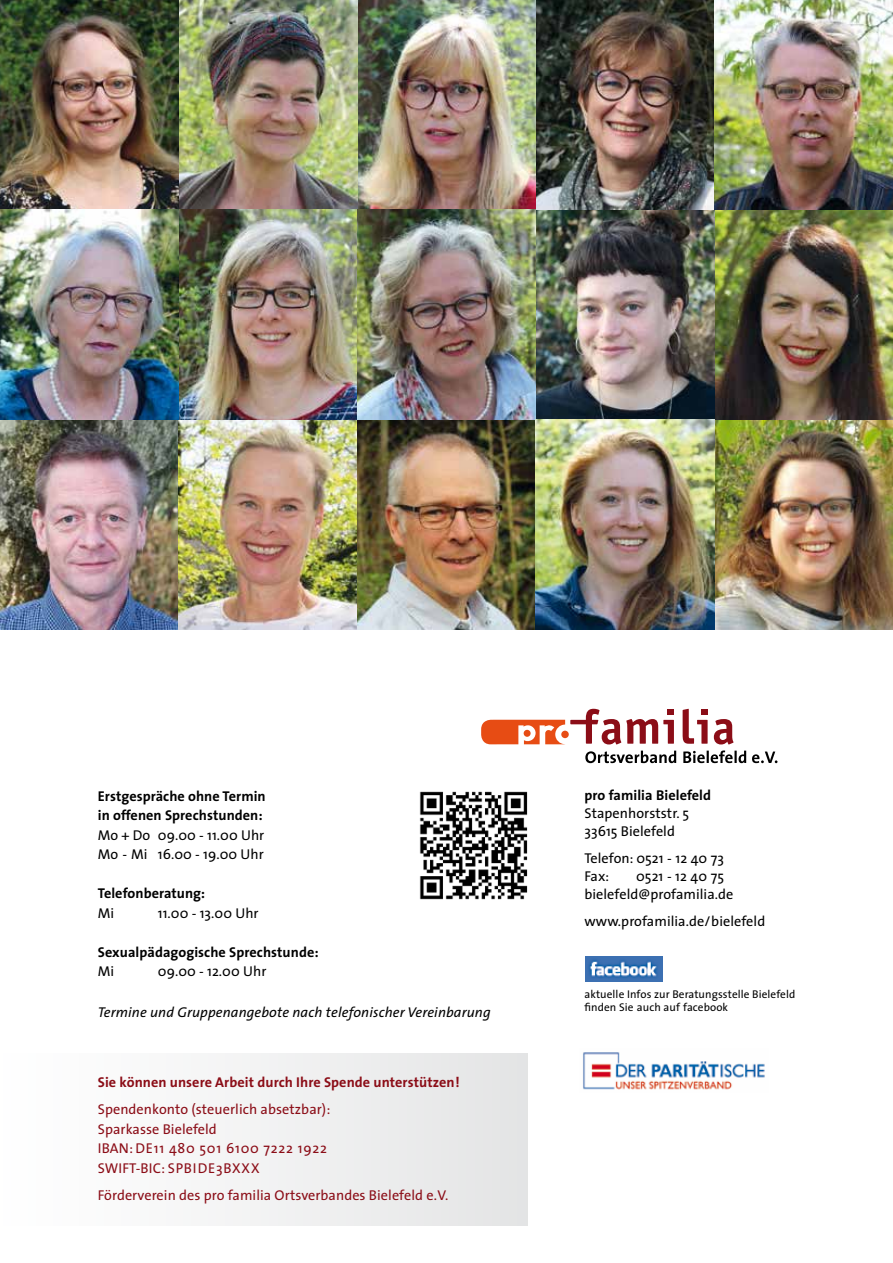
<style>
.page{position:relative;width:893px;height:1263px;background:#fff}
.page>*{position:absolute;margin:0;border:0;box-sizing:border-box;transform-origin:0 0}
.t1{font:14.25px/18px "The Sans";letter-spacing:.005em;color:#000}
.t2{font:14.25px/19.5px "The Sans";letter-spacing:.005em;color:#8b0d17}
.t3{font:700 14.25px/19.5px "The Sans";letter-spacing:.005em;color:#000}
.t4{font:italic 14.25px "The Sans";letter-spacing:.01em;color:#000}
.t5{font:700 14.25px "The Sans";letter-spacing:.005em;color:#8b0d17}
.t6{font:11.25px/13.5px "The Sans";letter-spacing:.01em;color:#000}
</style>
<div class="page">
<img style="left:0;top:419px;width:179px;height:210px">
<img style="left:179px;top:419px;width:178px;height:210px">
<img style="left:714px;top:419px;width:179px;height:210px">
<img style="left:714px;top:210px;width:179px;height:209px">
<img style="left:536px;top:210px;width:178px;height:209px">
<img style="left:536px;top:0;width:178px;height:210px">
<img style="left:357px;top:0;width:179px;height:210px">
<img style="left:179px;top:0;width:178px;height:210px">
<img style="left:0;top:0;width:179px;height:210px">
<img style="left:179px;top:210px;width:178px;height:209px">
<img style="left:357px;top:419px;width:179px;height:210px">
<img style="left:357px;top:210px;width:179px;height:209px">
<img style="left:0;top:210px;width:179px;height:209px">
<img style="left:714px;top:0;width:179px;height:210px">
<div style="left:0;top:1053px;width:527px;height:173px;background:linear-gradient(to right,#fff,#e4e5e5)"></div>
<img style="left:585px;top:957px;width:77px;height:24px">
<img style="left:583px;top:1052px;width:182px;height:38px">
<img style="left:419px;top:791px;width:109px;height:109px">
<svg style="left:714px;top:719px;width:19px;height:25px"></svg>
<svg style="left:683px;top:709px;width:25px;height:35px"></svg>
<svg style="left:481px;top:709px;width:193px;height:35px"></svg>
<svg style="left:585px;top:750px;width:192px;height:13px"></svg>
<img style="left:536px;top:419px;width:178px;height:210px">
<p class="t3" style="left:98px;top:786px;width:169px">Erstgespräche ohne Termin in offenen Sprechstunden:</p>
<p class="t1" style="left:98px;top:825px;width:54px;line-height:19.5px">Mo + Do<br>Mo - Mi</p>
<p class="t3" style="left:98px;top:883px;width:109px">Telefonberatung:</p>
<p class="t1" style="left:98px;top:903px;width:18px">Mi</p>
<p class="t3" style="left:98px;top:942px;width:223px">Sexualpädagogische Sprechstunde:</p>
<p class="t1" style="left:98px;top:962px;width:18px">Mi</p>
<p class="t4" style="left:98px;top:1000px;width:394px">Termine und Gruppenangebote nach telefonischer Vereinbarung</p>
<p class="t1" style="left:158px;top:825px;width:108px;line-height:19.5px">09.00 - 11.00 Uhr<br>16.00 - 19.00 Uhr</p>
<p class="t1" style="left:158px;top:904px;width:102px">11.00 - 13.00 Uhr</p>
<p class="t1" style="left:158px;top:962px;width:110px">09.00 - 12.00 Uhr</p>
<p class="t5" style="left:98px;top:1070px;width:364px">Sie können unsere Arbeit durch Ihre Spende unterstützen!</p>
<p class="t2" style="left:98px;top:1099px;width:234px">Spendenkonto (steuerlich absetzbar):<br>Sparkasse Bielefeld<br>IBAN: DE11 480 501 6100 7222 1922<br>SWIFT-BIC: SPBIDE3BXXX</p>
<p class="t2" style="left:98px;top:1185px;width:352px">Förderverein des pro familia Ortsverbandes Bielefeld e.V.</p>
<p class="t3" style="left:584px;top:785px;width:128px">pro familia Bielefeld</p>
<p class="t1" style="left:584px;top:804px;width:106px">Stapenhorststr. 5<br>33615 Bielefeld</p>
<p class="t1" style="left:584px;top:849px;width:141px">Telefon: 0521 - 12 40 73<br>Fax:</p>
<p class="t1" style="left:584px;top:867px;width:151px;text-indent:52px">0521 - 12 40 75 bielefeld@profamilia.de</p>
<p class="t1" style="left:584px;top:912px;width:182px">www.profamilia.de/bielefeld</p>
<p class="t6" style="left:584px;top:987px;width:212px">aktuelle Infos zur Beratungsstelle Bielefeld finden Sie auch auf facebook</p>
</div>
